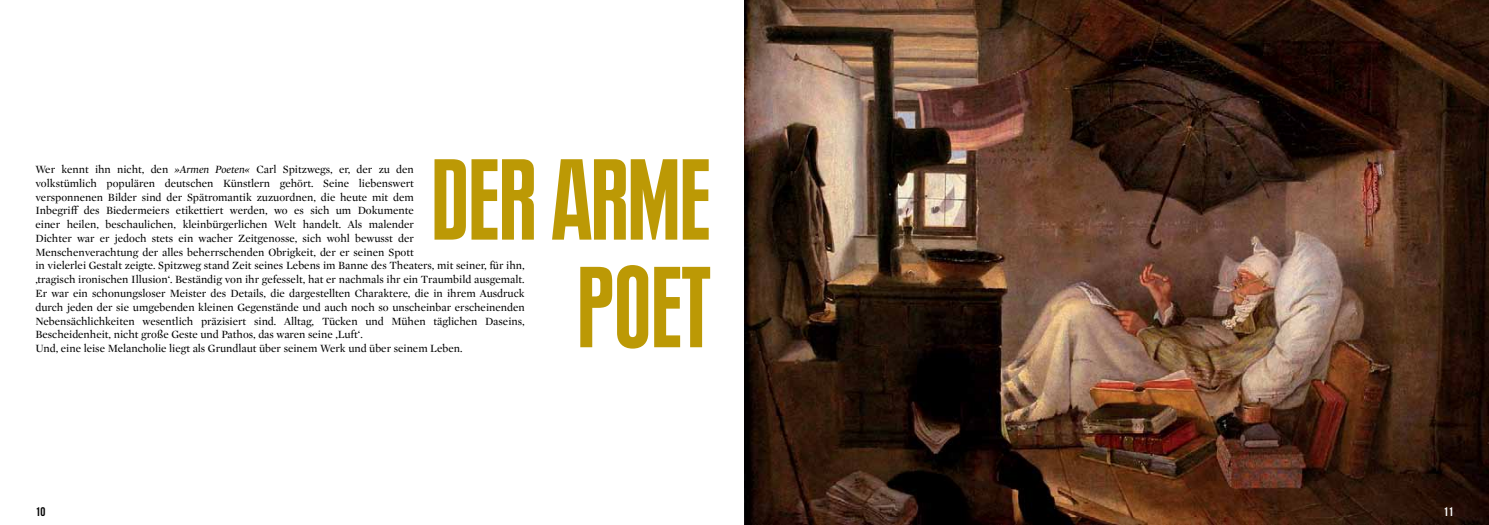
<style>
.page{position:relative;width:1489px;height:525px;background:#fff}
.page>*{position:absolute;margin:0;border:0;box-sizing:border-box;transform-origin:0 0}
.t1{font:900 extra-condensed 113.75px/107.5px "Plak LT";letter-spacing:.01em;color:#bc9905;text-align:right}
.t2{font:700 12.5px "Bebas Neue";color:#000}
.t3{font:700 12.5px "Bebas Neue";color:#fff}
.t4{font:11.25px/13.8px "Mercury Display";color:#000}
.s1{font-style:italic}
</style>
<div class="page">
<img style="left:744px;top:0;width:744px;height:524px">
<h1 class="t1" style="left:432px;top:147px;width:279px">DER ARME<br>POET</h1>
<p class="t4" style="left:35px;top:162px;width:491px">Wer kennt ihn nicht, den <span class="s1">»Armen Poeten«</span> Carl Spitzwegs, er, der zu den<br>volkstümlich populären deutschen Künstlern gehört. Seine liebenswert<br>versponnenen Bilder sind der Spätromantik zuzuordnen, die heute mit dem<br>Inbegriff des Biedermeiers etikettiert werden, wo es sich um Dokumente<br>einer heilen, beschaulichen, kleinbürgerlichen Welt handelt. Als malender<br>Dichter war er jedoch stets ein wacher Zeitgenosse, sich wohl bewusst der<br>Menschenverachtung der alles beherrschenden Obrigkeit, der er seinen Spott<br>in vielerlei Gestalt zeigte. Spitzweg stand Zeit seines Lebens im Banne des Theaters, mit seiner, für ihn, ‚tragisch ironischen Illusion‘. Beständig von ihr gefesselt, hat er nachmals ihr ein Traumbild ausgemalt.<br>Er war ein schonungsloser Meister des Details, die dargestellten Charaktere, die in ihrem Ausdruck durch jeden der sie umgebenden kleinen Gegenstände und auch noch so unscheinbar erscheinenden Nebensächlichkeiten wesentlich präzisiert sind. Alltag, Tücken und Mühen täglichen Daseins, Bescheidenheit, nicht große Geste und Pathos, das waren seine ‚Luft‘.<br>Und, eine leise Melancholie liegt als Grundlaut über seinem Werk und über seinem Leben.</p>
<p class="t2" style="left:35px;top:505px;width:11px">10</p>
<p class="t3" style="left:1443px;top:505px;width:11px">11</p>
</div>
